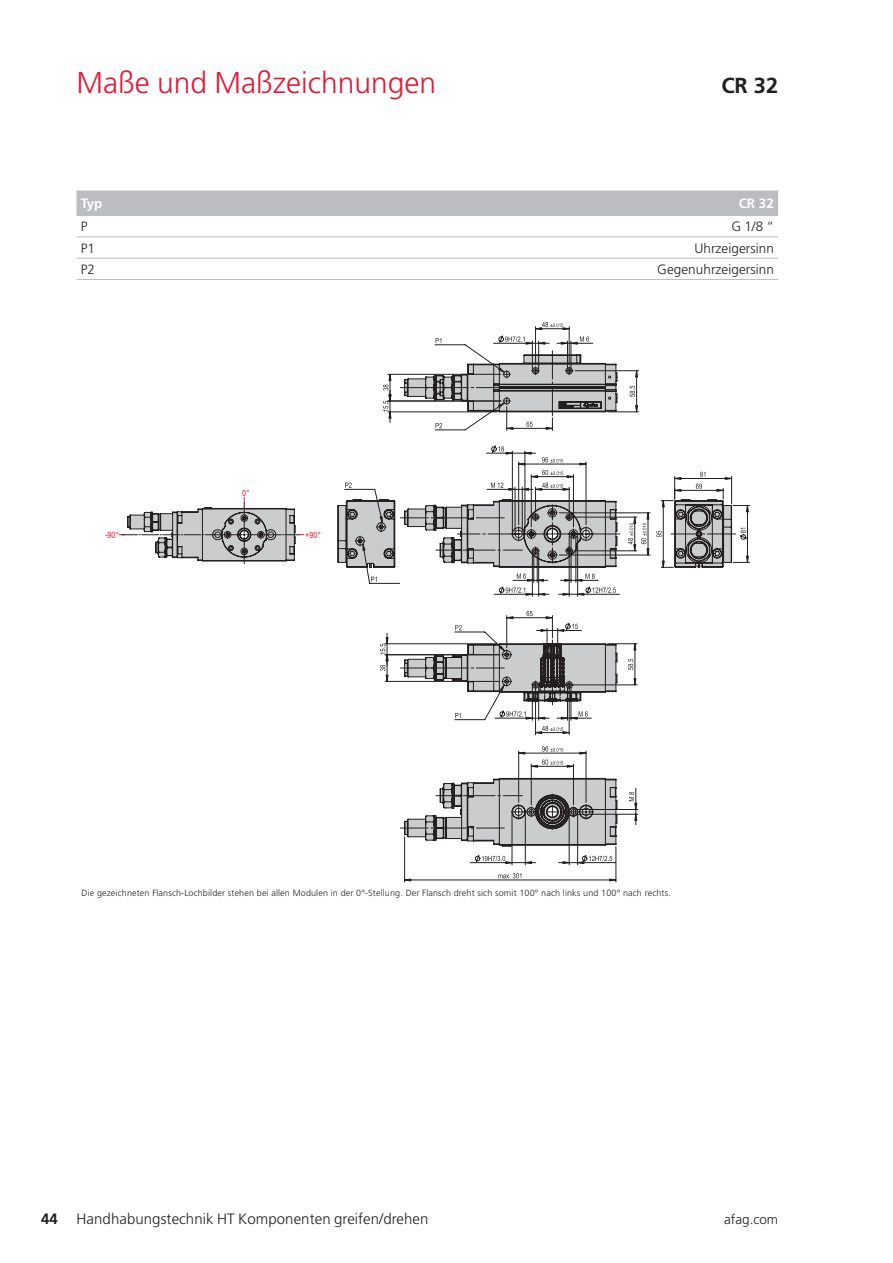
<style>
.page{position:relative;width:893px;height:1263px;background:#fff}
.page>*{position:absolute;margin:0;border:0;box-sizing:border-box;transform-origin:0 0}
.t1{font:300 30px "Frutiger LT Pro";color:#e51836}
.t2{font:700 21.75px "Frutiger LT Pro";color:#231f20}
.t3{font:300 15px "Frutiger LT Pro";letter-spacing:.005em;color:#231f20}
.t4{font:300 13.5px "Frutiger LT Pro";letter-spacing:.005em;color:#231f20}
.t5{font:700 13.5px "Frutiger LT Pro";color:#fff}
.t6{font:300 9px "Frutiger LT Pro";letter-spacing:.015em;color:#231f20}
.t7{font:8.7px "Arial Narrow";color:#e51836}
.s1{font-weight:700}
</style>
<div class="page">
<div style="left:77px;top:190px;width:701px;height:26px;background:#bcbdc0"></div>
<hr style="left:77px;top:237px;width:569px;height:1px;background:#bcbdc0">
<hr style="left:646px;top:237px;width:132px;height:1px;background:#bcbdc0">
<hr style="left:77px;top:258px;width:569px;height:1px;background:#bcbdc0">
<hr style="left:646px;top:258px;width:132px;height:1px;background:#bcbdc0">
<hr style="left:77px;top:279px;width:569px;height:1px;background:#bcbdc0">
<hr style="left:646px;top:279px;width:132px;height:1px;background:#bcbdc0">
<hr style="left:578px;top:862px;width:38px;height:1px;background:#231f20">
<hr style="left:577px;top:814px;width:1px;height:51px;background:#231f20">
<hr style="left:569px;top:814px;width:1px;height:51px;background:#231f20">
<svg style="left:559px;top:856px;width:53px;height:8px"></svg>
<hr style="left:388px;top:374px;width:113px;height:1px;background:#231f20">
<hr style="left:388px;top:401px;width:113px;height:1px;background:#231f20">
<hr style="left:388px;top:412px;width:109px;height:1px;background:#231f20">
<svg style="left:383px;top:374px;width:8px;height:48px"></svg>
<svg style="left:400px;top:322px;width:239px;height:108px"></svg>
<svg style="left:628px;top:659px;width:5px;height:11px"></svg>
<hr style="left:635px;top:644px;width:1px;height:41px;background:#231f20">
<hr style="left:607px;top:643px;width:30px;height:1px;background:#231f20">
<hr style="left:571px;top:685px;width:66px;height:1px;background:#231f20">
<hr style="left:385px;top:643px;width:112px;height:1px;background:#231f20">
<hr style="left:385px;top:681px;width:115px;height:1px;background:#231f20">
<hr style="left:385px;top:654px;width:115px;height:1px;background:#231f20">
<svg style="left:633px;top:678px;width:3px;height:7px"></svg>
<svg style="left:633px;top:643px;width:3px;height:7px"></svg>
<svg style="left:380px;top:633px;width:8px;height:49px"></svg>
<svg style="left:400px;top:611px;width:217px;height:124px"></svg>
<hr style="left:575px;top:551px;width:62px;height:1px;background:#231f20">
<hr style="left:575px;top:517px;width:62px;height:1px;background:#231f20">
<hr style="left:559px;top:555px;width:91px;height:1px;background:#231f20">
<hr style="left:559px;top:513px;width:91px;height:1px;background:#231f20">
<svg style="left:628px;top:512px;width:21px;height:43px"></svg>
<svg style="left:400px;top:778px;width:217px;height:68px"></svg>
<hr style="left:575px;top:814px;width:63px;height:1px;background:#231f20">
<hr style="left:575px;top:809px;width:63px;height:1px;background:#231f20">
<hr style="left:573px;top:764px;width:1px;height:41px;background:#231f20">
<hr style="left:531px;top:764px;width:1px;height:41px;background:#231f20">
<hr style="left:470px;top:862px;width:42px;height:1px;background:#231f20">
<hr style="left:525px;top:814px;width:1px;height:51px;background:#231f20">
<hr style="left:512px;top:814px;width:1px;height:51px;background:#231f20">
<hr style="left:519px;top:753px;width:67px;height:1px;background:#231f20">
<hr style="left:586px;top:751px;width:1px;height:51px;background:#231f20">
<hr style="left:518px;top:751px;width:1px;height:51px;background:#231f20">
<svg style="left:498px;top:873px;width:23px;height:5px"></svg>
<hr style="left:405px;top:880px;width:211px;height:1px;background:#231f20">
<hr style="left:616px;top:846px;width:1px;height:36px;background:#231f20">
<hr style="left:404px;top:837px;width:1px;height:45px;background:#231f20">
<svg style="left:475px;top:855px;width:61px;height:9px"></svg>
<svg style="left:629px;top:788px;width:8px;height:37px"></svg>
<svg style="left:531px;top:746px;width:55px;height:22px"></svg>
<svg style="left:656px;top:472px;width:94px;height:96px"></svg>
<svg style="left:338px;top:445px;width:282px;height:151px"></svg>
<svg style="left:119px;top:497px;width:185px;height:67px"></svg>
<h1 class="t1" style="left:77px;top:65px;width:361px">Maße und Maßzeichnungen</h1>
<h2 class="t2" style="left:721px;top:72px;width:58px">CR 32</h2>
<h3 class="t5" style="left:81px;top:196px;width:23px">Typ</h3>
<h3 class="t5" style="left:739px;top:196px;width:37px">CR 32</h3>
<h3 class="t4" style="left:81px;top:219px;width:8px">P</h3>
<h3 class="t4" style="left:731px;top:219px;width:44px">G 1/8 “</h3>
<h3 class="t4" style="left:81px;top:240px;width:16px">P1</h3>
<h3 class="t4" style="left:694px;top:240px;width:81px">Uhrzeigersinn</h3>
<h3 class="t4" style="left:81px;top:261px;width:16px">P2</h3>
<h3 class="t4" style="left:657px;top:261px;width:118px">Gegenuhrzeigersinn</h3>
<p class="t7" style="left:105px;top:528px;width:15px">-90°</p>
<p class="t7" style="left:242px;top:487px;width:9px">0°</p>
<p class="t7" style="left:305px;top:528px;width:17px">+90°</p>
<p class="t6" style="left:82px;top:887px;width:591px">Die gezeichneten Flansch-Lochbilder stehen bei allen Modulen in der 0°-Stellung. Der Flansch dreht sich somit 100° nach links und 100° nach rechts.</p>
<h3 class="t3" style="left:41px;top:1210px;width:389px"><span class="s1">44</span> Handhabungstechnik HT Komponenten greifen/drehen</h3>
<h3 class="t4" style="left:724px;top:1211px;width:55px">afag.com</h3>
</div>
